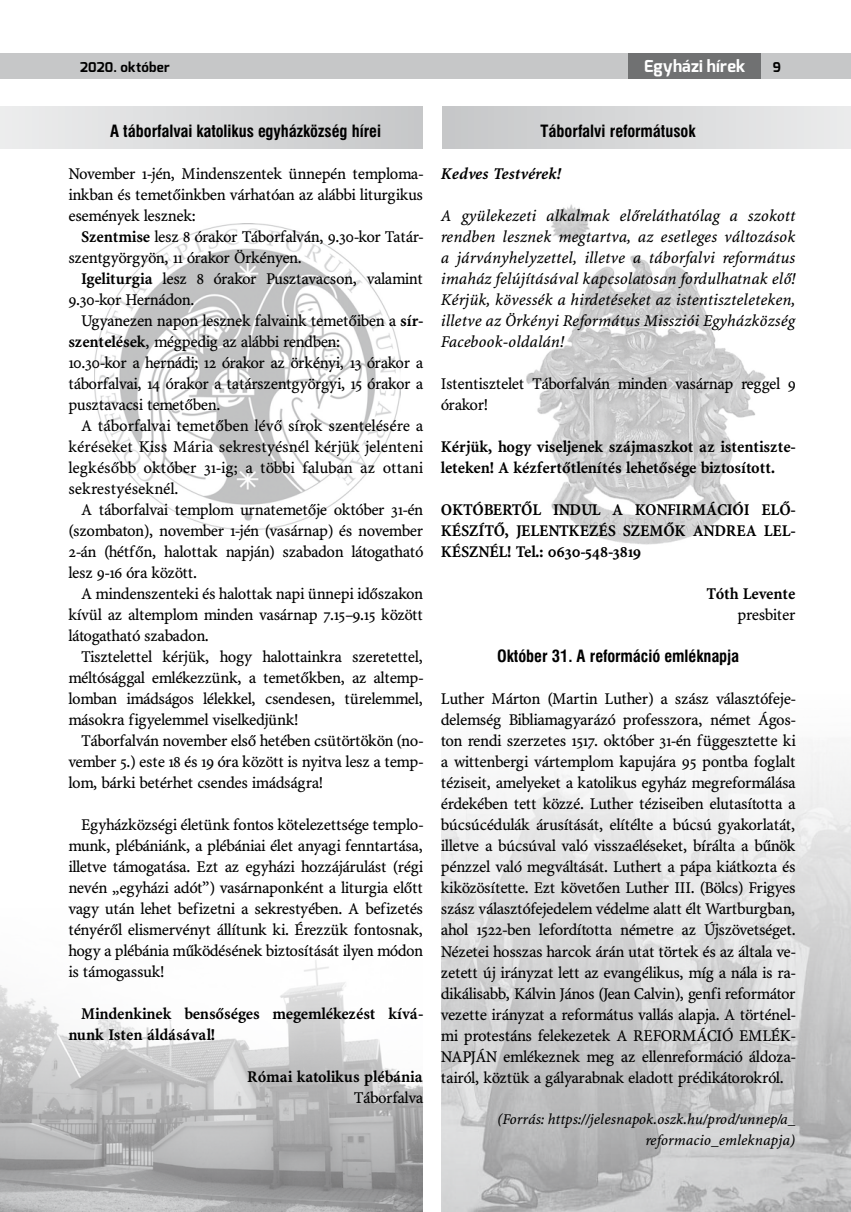
<style>
.page{position:relative;width:851px;height:1212px;background:#fff}
.page>*{position:absolute;margin:0;border:0;box-sizing:border-box;transform-origin:0 0}
.t1{font:16.5px/21px "Minion PFL";color:#000;text-align:justify}
.t2{font:italic 16.5px/21px "Minion PFL";color:#000;text-align:justify}
.t3{font:700 16.5px/21px "Minion PFL";color:#000}
.t4{font:700 16.5px "Swiss 721 Cn PFL";color:#000}
.t5{font:italic 700 16.5px "Minion PFL";color:#000}
.t6{font:700 16.5px "Exo";letter-spacing:.01em;color:#fff}
.t7{font:italic 15px/21px "Minion PFL";color:#000;text-align:right}
.t8{font:700 13.5px "Exo";letter-spacing:.015em;color:#000}
.s1{font-weight:700}
</style>
<div class="page">
<img style="left:441px;top:746px;width:409px;height:466px">
<img style="left:0;top:960px;width:422px;height:252px">
<img style="left:94px;top:223px;width:306px;height:306px">
<div style="left:0;top:53px;width:850px;height:26px;background:#c6c7c8"></div>
<div style="left:628px;top:53px;width:132px;height:26px;background:#707172"></div>
<img style="left:526px;top:204px;width:240px;height:341px">
<div style="left:0;top:107px;width:422px;height:42px;background:linear-gradient(to right,#ededee,#c6c7c9)"></div>
<div style="left:442px;top:107px;width:408px;height:42px;background:linear-gradient(to right,#c6c7c8,#ebebec)"></div>
<p class="t8" style="left:80px;top:58px;width:91px">2020. október</p>
<p class="t6" style="left:644px;top:55px;width:103px">Egyházi hírek</p>
<p class="t8" style="left:772px;top:58px;width:10px">9</p>
<p class="t4" style="left:110px;top:121px;width:272px">A táborfalvai katolikus egyházközség hírei</p>
<p class="t1" style="left:68px;top:164px;width:356px">November 1-jén, Mindenszentek ünnepén temploma&shy;inkban és temetőinkben várhatóan az alábbi liturgikus események lesznek:</p>
<p class="t1" style="left:68px;top:227px;width:356px;text-indent:13px"><span class="s1">Szentmise</span> lesz 8 órakor Táborfalván, 9.30-kor Tatár&shy;szentgyörgyön, 11 órakor Örkényen.</p>
<p class="t1" style="left:68px;top:269px;width:356px;text-indent:13px"><span class="s1">Igeliturgia</span> lesz 8 órakor Pusztavacson, valamint<br>9.30-kor Hernádon.</p>
<p class="t1" style="left:68px;top:311px;width:356px;text-align:left;text-indent:13px">Ugyanezen napon lesznek falvaink temetőiben a <span class="s1">sír&shy;szentelések</span>, mégpedig az alábbi rendben:<br>10.30-kor a hernádi; 12 órakor az örkényi, 13 órakor a táborfalvai, 14 órakor a tatárszentgyörgyi, 15 órakor a pusztavacsi temetőben.</p>
<p class="t1" style="left:68px;top:416px;width:356px;text-indent:13px">A táborfalvai temetőben lévő sírok szentelésére a kéréseket Kiss Mária sekrestyésnél kérjük jelenteni legkésőbb október 31-ig; a többi faluban az ottani sekrestyéseknél.</p>
<p class="t1" style="left:68px;top:500px;width:356px;text-indent:13px">A táborfalvai templom urnatemetője október 31-én (szombaton), november 1-jén (vasárnap) és november 2-án (hétfőn, halottak napján) szabadon látogatható lesz 9-16 óra között.</p>
<p class="t1" style="left:68px;top:584px;width:356px;text-indent:13px">A mindenszenteki és halottak napi ünnepi időszakon kívül az altemplom minden vasárnap 7.15–9.15 között látogatható szabadon.</p>
<p class="t1" style="left:68px;top:647px;width:356px;text-indent:13px">Tisztelettel kérjük, hogy halottainkra szeretettel, méltósággal emlékezzünk, a temetőkben, az altemp&shy;lomban imádságos lélekkel, csendesen, türelemmel, másokra figyelemmel viselkedjünk!</p>
<p class="t1" style="left:68px;top:731px;width:356px;text-indent:13px">Táborfalván november első hetében csütörtökön (no&shy;vember 5.) este 18 és 19 óra között is nyitva lesz a temp&shy;lom, bárki betérhet csendes imádságra!</p>
<p class="t1" style="left:68px;top:815px;width:356px;text-indent:13px">Egyházközségi életünk fontos kötelezettsége templo&shy;munk, plébániánk, a plébániai élet anyagi fenntartása, illetve támogatása. Ezt az egyházi hozzájárulást (régi nevén „egyházi adót”) vasárnaponként a liturgia előtt vagy után lehet befizetni a sekrestyében. A befizetés tényéről elismervényt állítunk ki. Érezzük fontosnak, hogy a plébánia működésének biztosítását ilyen módon is támogassuk!</p>
<p class="t3" style="left:68px;top:1004px;width:356px;text-indent:13px">Mindenkinek bensőséges megemlékezést kívá&shy;nunk Isten áldásával!</p>
<p class="t3" style="left:247px;top:1067px;width:177px">Római katolikus plébánia</p>
<p class="t1" style="left:354px;top:1088px;width:71px">Táborfalva</p>
<p class="t4" style="left:540px;top:121px;width:156px">Táborfalvi reformátusok</p>
<p class="t5" style="left:441px;top:165px;width:122px">Kedves Testvérek!</p>
<p class="t2" style="left:441px;top:206px;width:356px">A gyülekezeti alkalmak előreláthatólag a szokott rendben lesznek megtartva, az esetleges változások a járványhelyzettel, illetve a táborfalvi református imaház felújításával kapcsolatosan fordulhatnak elő!<br>Kérjük, kövessék a hirdetéseket az istentiszteleteken, illetve az Örkényi Református Missziói Egyházközség Facebook-oldalán!</p>
<p class="t1" style="left:441px;top:374px;width:356px">Istentisztelet Táborfalván minden vasárnap reggel 9 órakor!</p>
<p class="t3" style="left:441px;top:437px;width:356px">Kérjük, hogy viseljenek szájmaszkot az istentiszte&shy;leteken! A kézfertőtlenítés lehetősége biztosított.</p>
<p class="t3" style="left:441px;top:500px;width:356px;text-align:justify">OKTÓBERTŐL INDUL A KONFIRMÁCIÓI ELŐ-KÉSZÍTŐ, JELENTKEZÉS SZEMŐK ANDREA LEL-KÉSZNÉL! Tel.: 0630-548-3819</p>
<p class="t3" style="left:706px;top:584px;width:90px">Tóth Levente</p>
<p class="t1" style="left:737px;top:605px;width:59px">presbiter</p>
<p class="t4" style="left:497px;top:646px;width:244px">Október 31. A reformáció emléknapja</p>
<p class="t1" style="left:441px;top:689px;width:356px">Luther Márton (Martin Luther) a szász választófeje&shy;delemség Bibliamagyarázó professzora, német Ágos&shy;ton rendi szerzetes 1517. október 31-én függesztette ki a wittenbergi vártemplom kapujára 95 pontba foglalt téziseit, amelyeket a katolikus egyház megreformálása érdekében tett közzé. Luther téziseiben elutasította a búcsúcédulák árusítását, elítélte a búcsú gyakorlatát, illetve a búcsúval való visszaéléseket, bírálta a bűnök pénzzel való megváltását. Luthert a pápa kiátkozta és kiközösítette. Ezt követően Luther III. (Bölcs) Frigyes szász választófejedelem védelme alatt élt Wartburgban, ahol 1522-ben lefordította németre az Újszövetséget.<br>Nézetei hosszas harcok árán utat törtek és az általa ve&shy;zetett új irányzat lett az evangélikus, míg a nála is ra&shy;dikálisabb, Kálvin János (Jean Calvin), genfi reformátor vezette irányzat a református vallás alapja. A történel&shy;mi protestáns felekezetek A REFORMÁCIÓ EMLÉK-NAPJÁN emlékeznek meg az ellenreformáció áldoza&shy;tairól, köztük a gályarabnak eladott prédikátorokról.</p>
<p class="t7" style="left:497px;top:1109px;width:300px">(Forrás: https://jelesnapok.oszk.hu/prod/unnep/a_ reformacio_emleknapja)</p>
</div>
